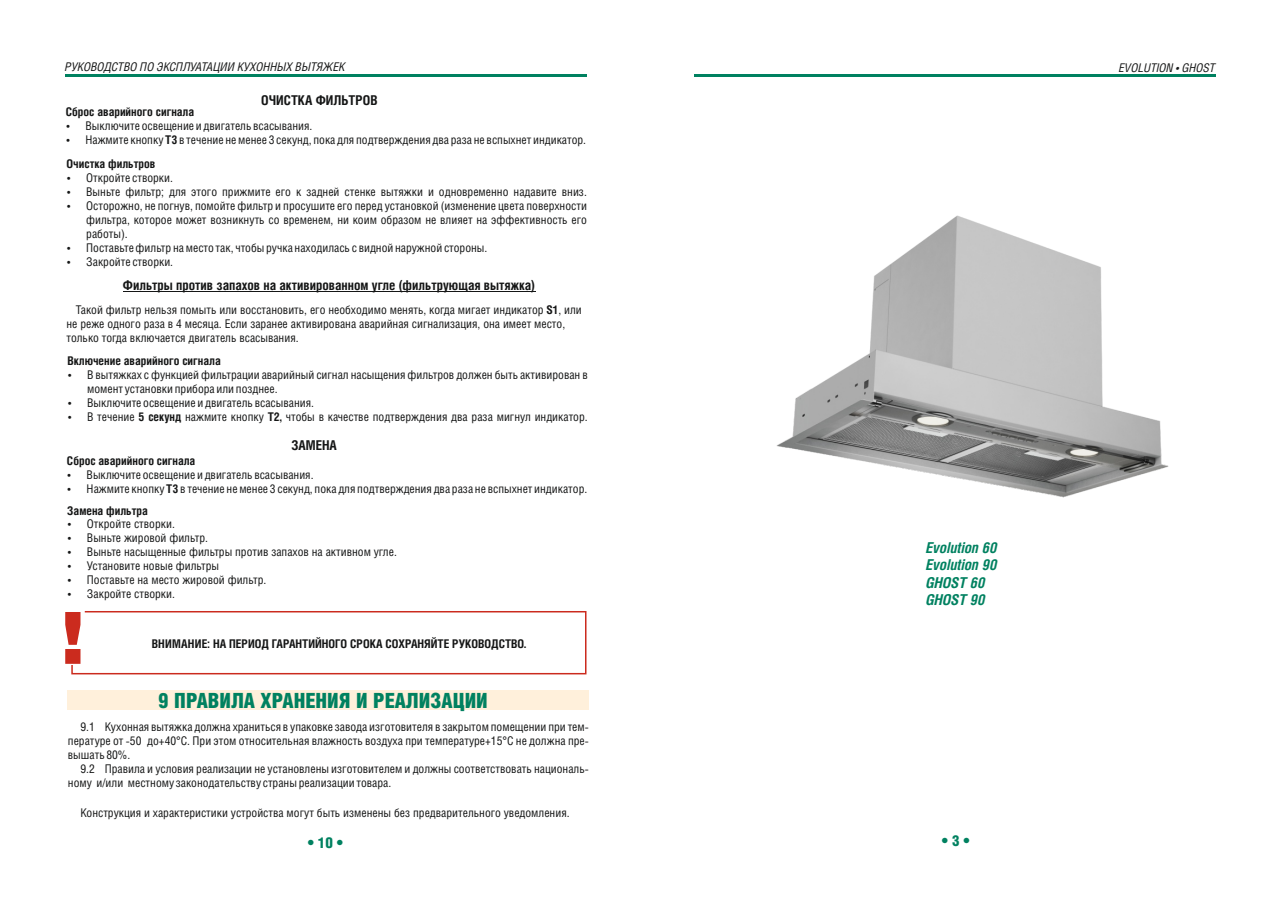
<style>
.page{position:relative;width:1280px;height:910px;background:#fff}
.page>*{position:absolute;margin:0;border:0;box-sizing:border-box;transform-origin:0 0}
.t1{font:72px "Helios Black C";color:#cb2b1e}
.t2{font:21px "Helios Cond Black C";color:#008160}
.t3{font:italic 700 15px/17.1px "Helios Cond C";color:#008160}
.t4{font:15px "Helios Cond Black C";color:#008160}
.t5{font:700 13.5px "Helios Cond C";color:#151616}
.t6{font:12px/14px "Helios Cond C";color:#151616}
.t7{font:700 12px "Helios Cond C";color:#151616}
.t8{font:italic 12px "Helios Cond C";color:#151616}
.s1{font-weight:700}
</style>
<div class="page">
<hr style="left:694px;top:74px;width:522px;height:3px;background:#008160">
<hr style="left:65px;top:74px;width:521px;height:3px;background:#008160">
<div style="left:68px;top:690px;width:521px;height:19px;background:#fff0db"></div>
<svg style="left:71px;top:611px;width:516px;height:64px"></svg>
<img style="left:776px;top:215px;width:393px;height:283px">
<hr style="left:123px;top:291px;width:413px;height:1px;background:#151616">
<p class="t8" style="left:65px;top:61px;width:282px">РУКОВОДСТВО ПО ЭКСПЛУАТАЦИИ КУХОННЫХ ВЫТЯЖЕК</p>
<p class="t5" style="left:261px;top:94px;width:118px">ОЧИСТКА ФИЛЬТРОВ</p>
<p class="t7" style="left:66px;top:107px;width:130px">Сброс аварийного сигнала</p>
<p class="t6" style="left:86px;top:120px;width:502px">Выключите освещение и двигатель всасывания.<br>Нажмите кнопку <span class="s1">Т3</span> в течение не менее 3 секунд, пока для подтверждения два раза не вспыхнет индикатор.</p>
<p class="t7" style="left:67px;top:158px;width:90px">Очистка фильтров</p>
<p class="t6" style="left:86px;top:171px;width:502px">Откройте створки.<br>Выньте фильтр; для этого прижмите его к задней стенке вытяжки и одновременно надавите вниз.<br>Осторожно, не погнув, помойте фильтр и просушите его перед установкой (изменение цвета поверхности фильтра, которое может возникнуть со временем, ни коим образом не влияет на эффективность его работы).<br>Поставьте фильтр на место так, чтобы ручка находилась с видной наружной стороны.<br>Закройте створки.</p>
<p class="t5" style="left:123px;top:279px;width:414px">Фильтры против запахов на активированном угле (фильтрующая вытяжка)</p>
<p class="t6" style="left:66px;top:304px;width:517px;text-indent:9px">Такой фильтр нельзя помыть или восстановить, его необходимо менять, когда мигает индикатор <span class="s1">S1</span>, или не реже одного раза в 4 месяца. Если заранее активирована аварийная сигнализация, она имеет место, только тогда включается двигатель всасывания.</p>
<p class="t7" style="left:67px;top:356px;width:155px">Включение аварийного сигнала</p>
<p class="t6" style="left:87px;top:369px;width:502px">В вытяжках с функцией фильтрации аварийный сигнал насыщения фильтров должен быть активирован в момент установки прибора или позднее.<br>Выключите освещение и двигатель всасывания.<br>В течение <span class="s1">5 секунд</span> нажмите кнопку <span class="s1">Т2,</span> чтобы в качестве подтверждения два раза мигнул индикатор.</p>
<p class="t5" style="left:291px;top:439px;width:47px">ЗАМЕНА</p>
<p class="t7" style="left:67px;top:455px;width:130px">Сброс аварийного сигнала</p>
<p class="t6" style="left:87px;top:468px;width:502px">Выключите освещение и двигатель всасывания.<br>Нажмите кнопку <span class="s1">Т3</span> в течение не менее 3 секунд, пока для подтверждения два раза не вспыхнет индикатор.</p>
<p class="t7" style="left:67px;top:505px;width:82px">Замена фильтра</p>
<p class="t6" style="left:87px;top:518px;width:311px">Откройте створки.<br>Выньте жировой фильтр.<br>Выньте насыщенные фильтры против запахов на активном угле.<br>Установите новые фильтры<br>Поставьте на место жировой фильтр.<br>Закройте створки.</p>
<h1 class="t1" style="left:61px;top:605px;width:25px">!</h1>
<p class="t7" style="left:152px;top:638px;width:376px">ВНИМАНИЕ: НА ПЕРИОД ГАРАНТИЙНОГО СРОКА СОХРАНЯЙТЕ РУКОВОДСТВО.</p>
<h2 class="t2" style="left:158px;top:690px;width:331px">9 ПРАВИЛА ХРАНЕНИЯ И РЕАЛИЗАЦИИ</h2>
<p class="t6" style="left:68px;top:720px;width:522px;text-align:justify;text-indent:12px">9.1 Кухонная вытяжка должна храниться в упаковке завода изготовителя в закрытом помещении при тем&shy;пературе от -50 до+40°С. При этом относительная влажность воздуха при температуре+15°С не должна пре&shy;вышать 80%.</p>
<p class="t6" style="left:68px;top:762px;width:522px;text-indent:12px">9.2 Правила и условия реализации не установлены изготовителем и должны соответствовать националь&shy;ному и/или местному законодательству страны реализации товара.</p>
<p class="t6" style="left:80px;top:806px;width:491px">Конструкция и характеристики устройства могут быть изменены без предварительного уведомления.</p>
<p class="t3" style="left:926px;top:540px;width:73px">Evolution 60<br>Evolution 90<br>GHOST 60<br>GHOST 90</p>
<p class="t4" style="left:308px;top:835px;width:37px">• 10 •</p>
<p class="t4" style="left:942px;top:834px;width:29px">• 3 •</p>
<p class="t8" style="left:1119px;top:62px;width:98px">EVOLUTION • GHOST</p>
</div>
